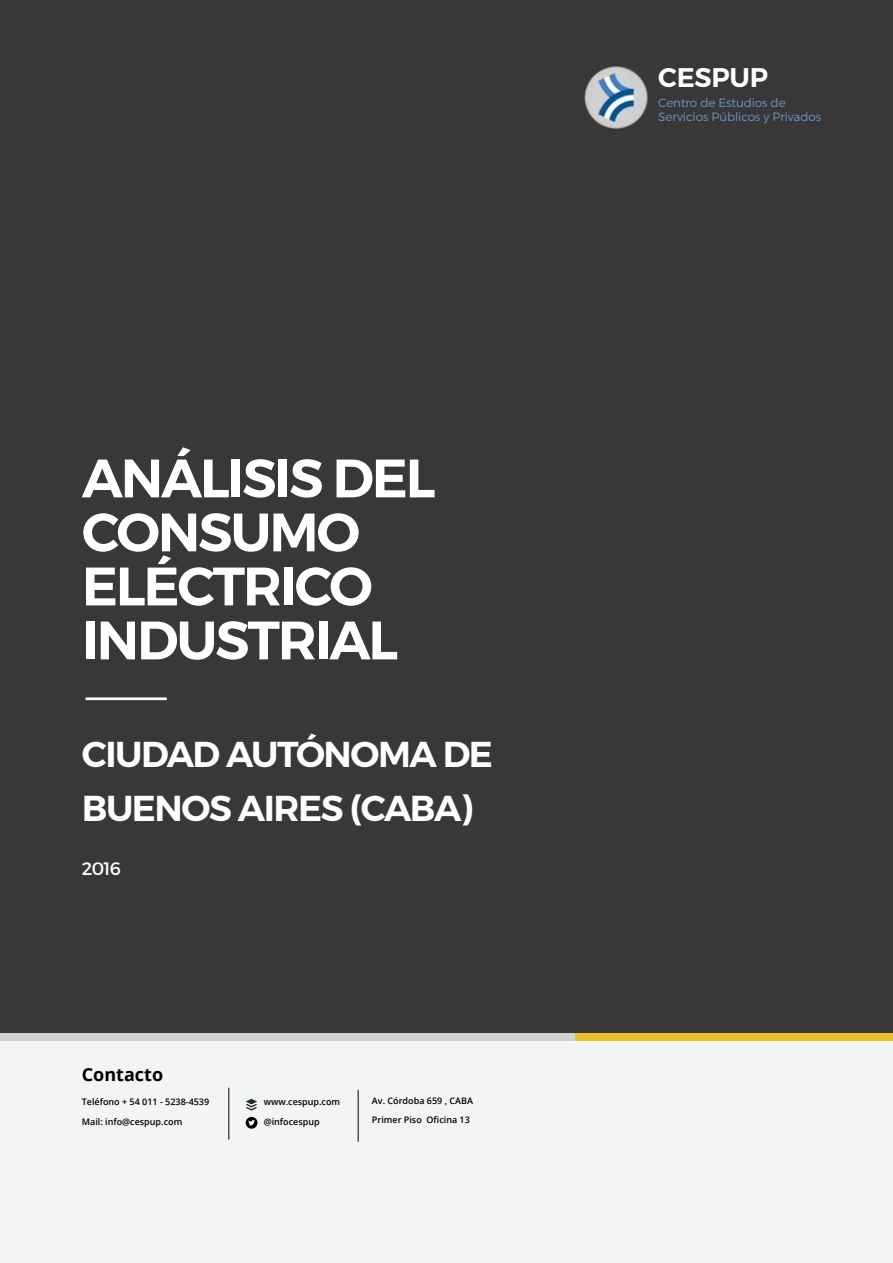
<style>
.page{position:relative;width:893px;height:1263px;background:#f3f4f4}
.page>*{position:absolute;margin:0;border:0;box-sizing:border-box;transform-origin:0 0}
.t1{font:600 54px/54px "Montserrat";letter-spacing:-.04em;color:#fff}
.t2{font:600 36px/54px "Montserrat";letter-spacing:-.04em;color:#fff}
.t3{font:600 27px "Montserrat";letter-spacing:-.01em;color:#fff}
.t4{font:700 18px "Open Sans";color:#000}
.t5{font:18px "Montserrat";color:#fff}
.t6{font:300 12px/14.4px "Montserrat";letter-spacing:-.01em;color:#6b96be}
.t7{font:600 9px/19.5px "Open Sans";color:#000}
</style>
<div class="page">
<div style="left:0;top:0;width:893px;height:1033px;background:#383839"></div>
<div style="left:574px;top:1033px;width:319px;height:8px;background:#ecc027"></div>
<div style="left:0;top:1033px;width:574px;height:8px;background:#cfd1d2"></div>
<img style="left:584px;top:66px;width:64px;height:63px">
<hr style="left:228px;top:1088px;width:1px;height:51px;background:#000">
<hr style="left:358px;top:1090px;width:1px;height:52px;background:#000">
<svg style="left:246px;top:1099px;width:11px;height:11px"></svg>
<svg style="left:246px;top:1117px;width:11px;height:12px"></svg>
<hr style="left:86px;top:697px;width:81px;height:3px;background:#fff">
<h1 class="t1" style="left:82px;top:452px;width:355px">ANÁLISIS DEL<br>CONSUMO<br>ELÉCTRICO<br>INDUSTRIAL</h1>
<h2 class="t2" style="left:82px;top:728px;width:413px">CIUDAD AUTÓNOMA DE<br>BUENOS AIRES (CABA)</h2>
<h3 class="t5" style="left:82px;top:858px;width:40px">2016</h3>
<h3 class="t4" style="left:82px;top:1062px;width:83px">Contacto</h3>
<p class="t7" style="left:82px;top:1092px;width:129px">Teléfono + 54 011 - 5238-4539</p>
<p class="t7" style="left:82px;top:1112px;width:102px">Mail: info@cespup.com</p>
<p class="t7" style="left:264px;top:1092px;width:78px">www.cespup.com</p>
<p class="t7" style="left:264px;top:1112px;width:58px">@infocespup</p>
<p class="t7" style="left:372px;top:1091px;width:102px">Av. Córdoba 659 , CABA<br>Primer Piso Oficina 13</p>
<h3 class="t3" style="left:658px;top:60px;width:111px">CESPUP</h3>
<h3 class="t6" style="left:658px;top:95px;width:164px">Centro de Estudios de<br>Servicios Públicos y Privados</h3>
</div>
